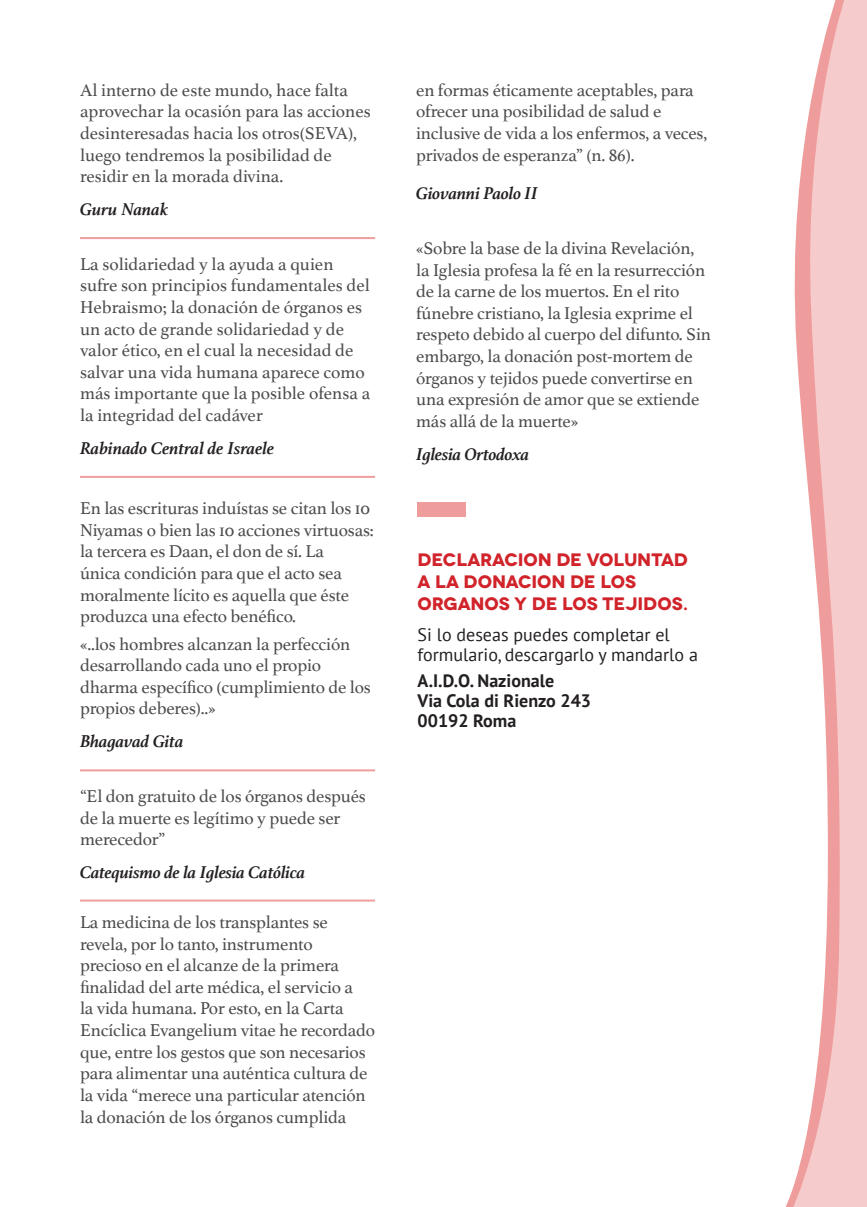
<style>
.page{position:relative;width:867px;height:1207px;background:#fff}
.page>*{position:absolute;margin:0;border:0;box-sizing:border-box;transform-origin:0 0}
.t1{font:18px/21.6px "Athelas";letter-spacing:-.01em;color:#4b4c4d}
.t2{font:italic 700 18px "Athelas";letter-spacing:-.01em;color:#231f20}
.t3{font:18px/20px "PT Sans";color:#231f20}
.t4{font:700 18px/22px "Novecentowide";letter-spacing:-.01em;color:#d1232a}
.t5{font:700 18px/20px "PT Sans";color:#231f20}
</style>
<div class="page">
<svg style="left:789px;top:0;width:77px;height:1207px;fill:#f6cbcb"></svg>
<hr style="left:80px;top:769px;width:295px;height:2px;background:#ef9d9c">
<hr style="left:80px;top:899px;width:295px;height:2px;background:#ef9d9c">
<hr style="left:80px;top:476px;width:295px;height:2px;background:#ef9d9c">
<hr style="left:80px;top:237px;width:295px;height:2px;background:#ef9d9c">
<div style="left:417px;top:502px;width:48px;height:14px;background:#ef9d9c"></div>
<p class="t1" style="left:80px;top:79px;width:292px">Al interno de este mundo, hace falta aprovechar la ocasión para las acciones desinteresadas hacia los otros(SEVA), luego tendremos la posibilidad de residir en la morada divina.</p>
<p class="t2" style="left:80px;top:195px;width:90px">Guru Nanak</p>
<p class="t1" style="left:80px;top:252px;width:292px">La solidariedad y la ayuda a quien sufre son principios fundamentales del Hebraismo; la donación de órganos es un acto de grande solidariedad y de valor ético, en el cual la necesidad de salvar una vida humana aparece como más importante que la posible ofensa a la integridad del cadáver</p>
<p class="t2" style="left:80px;top:434px;width:196px">Rabinado Central de Israele</p>
<p class="t1" style="left:80px;top:497px;width:295px">En las escrituras induístas se citan los 10<br>Niyamas o bien las 10 acciones virtuosas: la tercera es Daan, el don de sí. La<br>única condición para que el acto sea moralmente lícito es aquella que éste produzca una efecto benéfico.</p>
<p class="t1" style="left:80px;top:632px;width:292px">«..los hombres alcanzan la perfección desarrollando cada uno el propio dharma específico (cumplimiento de los propios deberes)..»</p>
<p class="t2" style="left:80px;top:727px;width:105px">Bhagavad Gita</p>
<p class="t1" style="left:80px;top:784px;width:287px">“El don gratuito de los órganos después de la muerte es legítimo y puede ser merecedor”</p>
<p class="t2" style="left:80px;top:857px;width:227px">Catequismo de la Iglesia Católica</p>
<p class="t1" style="left:80px;top:910px;width:296px">La medicina de los transplantes se revela, por lo tanto, instrumento precioso en el alcanze de la primera finalidad del arte médica, el servicio a<br>la vida humana. Por esto, en la Carta Encíclica Evangelium vitae he recordado que, entre los gestos que son necesarios para alimentar una auténtica cultura de la vida “merece una particular atención la donación de los órganos cumplida</p>
<p class="t1" style="left:416px;top:79px;width:292px">en formas éticamente aceptables, para ofrecer una posibilidad de salud e inclusive de vida a los enfermos, a veces, privados de esperanza” (n. 86).</p>
<p class="t2" style="left:416px;top:179px;width:123px">Giovanni Paolo II</p>
<p class="t1" style="left:416px;top:237px;width:296px">«Sobre la base de la divina Revelación, la Iglesia profesa la fé en la resurrección de la carne de los muertos. En el rito fúnebre cristiano, la Iglesia exprime el respeto debido al cuerpo del difunto. Sin embargo, la donación post-mortem de órganos y tejidos puede convertirse en una expresión de amor que se extiende más allá de la muerte»</p>
<p class="t2" style="left:416px;top:439px;width:115px">Iglesia Ortodoxa</p>
<p class="t4" style="left:417px;top:548px;width:272px">DECLARACION DE VOLUNTAD<br>A LA DONACION DE LOS<br>ORGANOS Y DE LOS TEJIDOS.</p>
<p class="t3" style="left:417px;top:624px;width:282px">Si lo deseas puedes completar el formulario, descargarlo y mandarlo a</p>
<p class="t5" style="left:417px;top:670px;width:175px">A.I.D.O. Nazionale<br>Via Cola di Rienzo 243<br>00192 Roma</p>
</div>
